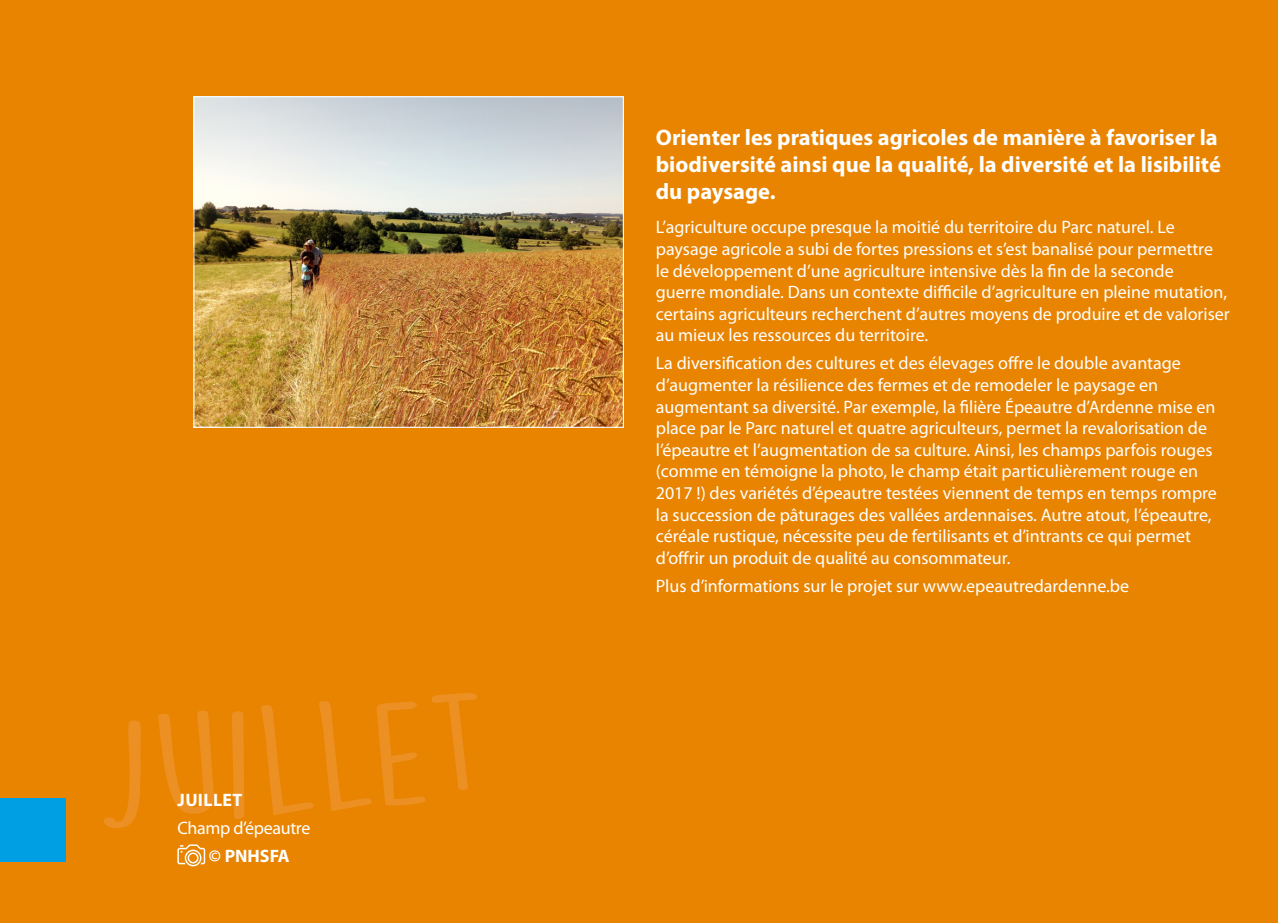
<style>
.page{position:relative;width:1278px;height:923px;background:#e98400}
.page>*{position:absolute;margin:0;border:0;box-sizing:border-box;transform-origin:0 0}
.t1{font:137.47px "DK Lemon Yellow Sun";color:#ec9024;scale:1.33 1}
.t2{font:700 22.5px/27px "Myriad Pro";color:#fff}
.t3{font:18px/21.6px "Myriad Pro";color:#fff}
.t4{font:18px "Myriad Pro";letter-spacing:-.02em;color:#fff}
.t5{font:700 18px "Myriad Pro";letter-spacing:.02em;color:#fff}
</style>
<div class="page">
<img style="left:195px;top:98px;width:427px;height:328px">
<div style="left:193px;top:96px;width:431px;height:332px;border:1px solid #fff"></div>
<div style="left:0;top:798px;width:66px;height:64px;background:#009fe3"></div>
<svg style="left:177px;top:844px;width:28px;height:22px"></svg>
<h1 class="t1" style="left:85px;top:690px;width:302px;rotate:-4deg">juillet</h1>
<p class="t5" style="left:178px;top:788px;width:66px">JUILLET</p>
<p class="t4" style="left:177px;top:816px;width:134px">Champ d’épeautre</p>
<p class="t5" style="left:209px;top:844px;width:82px">© PNHSFA</p>
<p class="t2" style="left:656px;top:123px;width:567px">Orienter les pratiques agricoles de manière à favoriser la biodiversité ainsi que la qualité, la diversité et la lisibilité du paysage.</p>
<p class="t3" style="left:656px;top:216px;width:575px">L’agriculture occupe presque la moitié du territoire du Parc naturel. Le paysage agricole a subi de fortes pressions et s’est banalisé pour permettre le développement d’une agriculture intensive dès la fin de la seconde<br>guerre mondiale. Dans un contexte difficile d’agriculture en pleine mutation, certains agriculteurs recherchent d’autres moyens de produire et de valoriser au mieux les ressources du territoire.</p>
<p class="t3" style="left:656px;top:352px;width:563px">La diversification des cultures et des élevages offre le double avantage d’augmenter la résilience des fermes et de remodeler le paysage en augmentant sa diversité. Par exemple, la filière Épeautre d’Ardenne mise en place par le Parc naturel et quatre agriculteurs, permet la revalorisation de l’épeautre et l’augmentation de sa culture. Ainsi, les champs parfois rouges (comme en témoigne la photo, le champ était particulièrement rouge en 2017 !) des variétés d’épeautre testées viennent de temps en temps rompre la succession de pâturages des vallées ardennaises. Autre atout, l’épeautre, céréale rustique, nécessite peu de fertilisants et d’intrants ce qui permet d’offrir un produit de qualité au consommateur.</p>
<p class="t3" style="left:656px;top:575px;width:475px">Plus d’informations sur le projet sur www.epeautredardenne.be</p>
</div>
